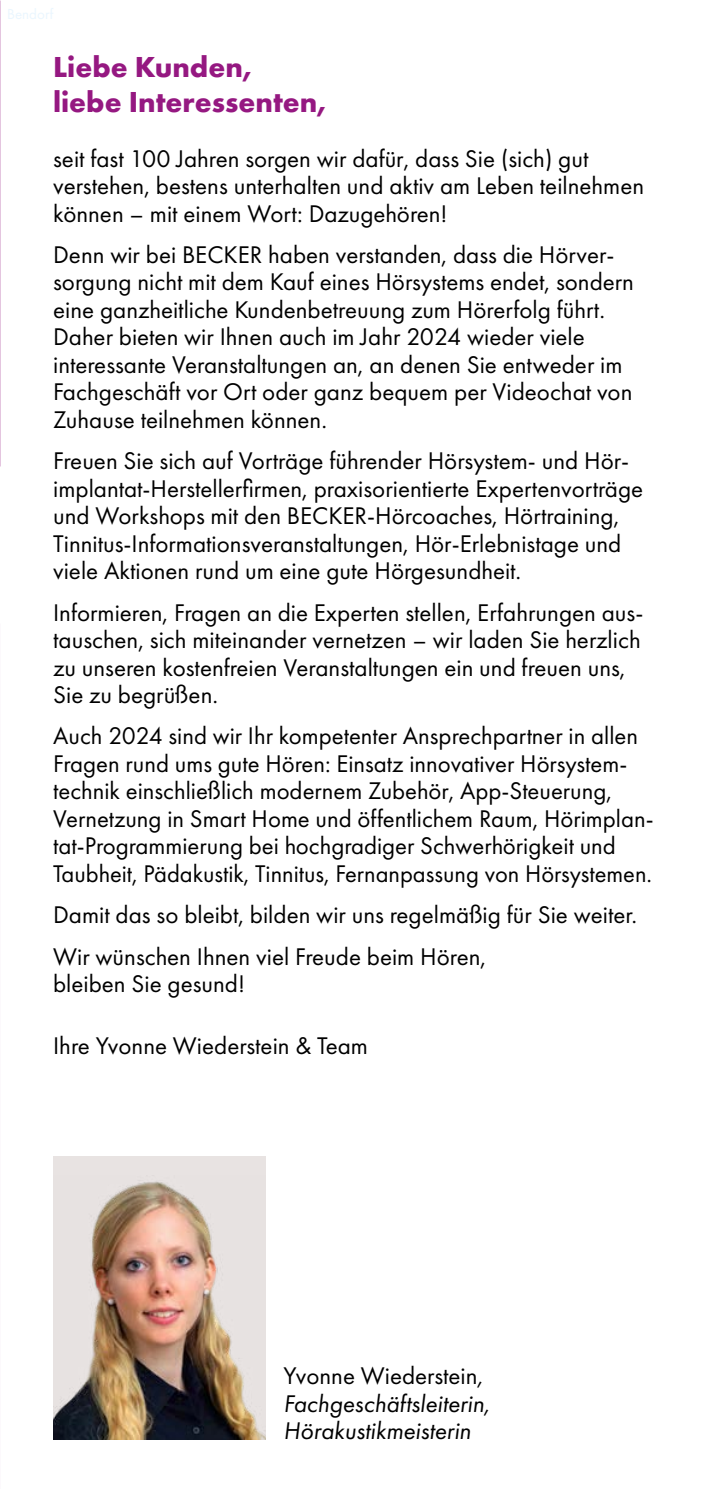
<style>
.page{position:relative;width:709px;height:1489px;background:#fff}
.page>*{position:absolute;margin:0;border:0;box-sizing:border-box;transform-origin:0 0}
.t1{font:700 30px/34.5px "Futura PT";color:#951881}
.t2{font:25px/27.5px "Futura PT";color:#000}
.t3{font:italic 25px/27.5px "Futura PT";color:#000}
.s1{font-style:normal}
</style>
<div class="page">
<img style="left:0;top:446px;width:1px;height:468px">
<div style="left:53px;top:1155px;width:213px;height:284px;background:#e8e3e2"></div>
<img style="left:53px;top:1181px;width:213px;height:258px">
<p class="t1" style="left:53px;top:49px;width:275px">Liebe Kunden, liebe Interessenten,</p>
<p class="t2" style="left:53px;top:144px;width:592px">seit fast 100 Jahren sorgen wir dafür, dass Sie (sich) gut verstehen, bestens unterhalten und aktiv am Leben teilnehmen können – mit einem Wort: Dazugehören!</p>
<p class="t2" style="left:53px;top:241px;width:582px">Denn wir bei BECKER haben verstanden, dass die Hörver&shy;sorgung nicht mit dem Kauf eines Hörsystems endet, sondern eine ganzheitliche Kundenbetreuung zum Hörerfolg führt.<br>Daher bieten wir Ihnen auch im Jahr 2024 wieder viele interessante Veranstaltungen an, an denen Sie entweder im Fachgeschäft vor Ort oder ganz bequem per Videochat von Zuhause teilnehmen können.</p>
<p class="t2" style="left:53px;top:447px;width:591px">Freuen Sie sich auf Vorträge führender Hörsystem- und Hör&shy;implantat-Herstellerfirmen, praxisorientierte Expertenvorträge und Workshops mit den BECKER-Hörcoaches, Hörtraining, Tinnitus-Informationsveranstaltungen, Hör-Erlebnistage und viele Aktionen rund um eine gute Hörgesundheit.</p>
<p class="t2" style="left:53px;top:598px;width:591px">Informieren, Fragen an die Experten stellen, Erfahrungen aus&shy;tauschen, sich miteinander vernetzen – wir laden Sie herzlich zu unseren kostenfreien Veranstaltungen ein und freuen uns, Sie zu begrüßen.</p>
<p class="t2" style="left:53px;top:722px;width:602px">Auch 2024 sind wir Ihr kompetenter Ansprechpartner in allen Fragen rund ums gute Hören: Einsatz innovativer Hörsystem&shy;technik einschließlich modernem Zubehör, App-Steuerung, Vernetzung in Smart Home und öffentlichem Raum, Hörimplan&shy;tat-Programmierung bei hochgradiger Schwerhörigkeit und Taubheit, Pädakustik, Tinnitus, Fernanpassung von Hörsystemen.</p>
<p class="t2" style="left:53px;top:894px;width:585px;line-height:41.2px">Damit das so bleibt, bilden wir uns regelmäßig für Sie weiter.<br>Wir wünschen Ihnen viel Freude beim Hören,</p>
<p class="t2" style="left:53px;top:969px;width:193px">bleiben Sie gesund!</p>
<p class="t2" style="left:53px;top:1031px;width:316px">Ihre Yvonne Wiederstein &amp; Team</p>
<p class="t3" style="left:283px;top:1361px;width:207px"><span class="s1">Yvonne Wiederstein</span>,<br>Fachgeschäftsleiterin,<br>Hörakustikmeisterin</p>
</div>
